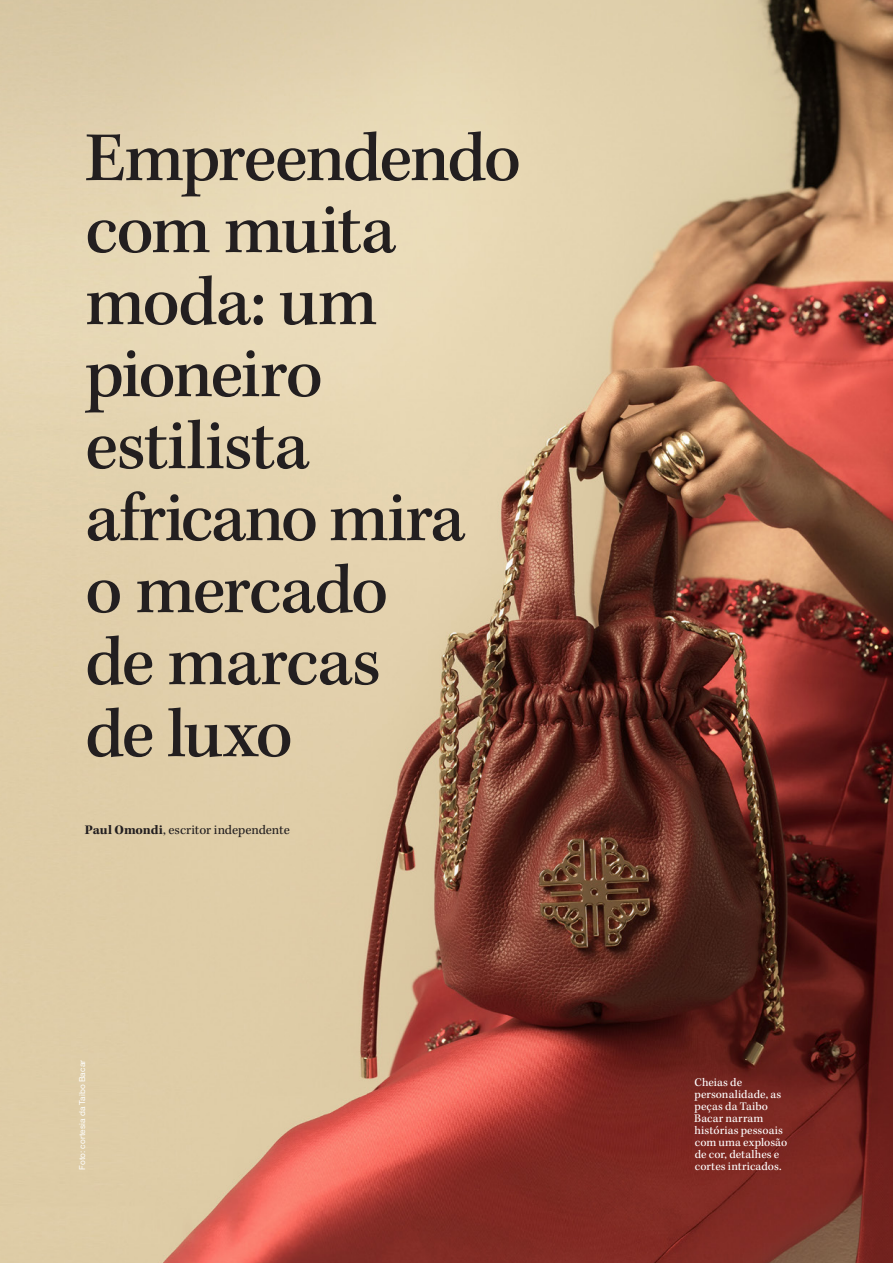
<style>
.page{position:relative;width:893px;height:1263px;background:#fff}
.page>*{position:absolute;margin:0;border:0;box-sizing:border-box;transform-origin:0 0}
.t1{font:500 72px/72px "Kepler Std";letter-spacing:-.03em;color:#231f20}
.By{font:13.5px "Kepler Std";letter-spacing:-.005em;color:#231f20}
.t2{font:12px/12px "Kepler Std";letter-spacing:.005em;color:#fff}
.Photo_credit{font:8.25px "Helvetica Neue LT Std";letter-spacing:.01em;color:#fff}
.s1{font-weight:700}
</style>
<div class="page">
<img style="left:0;top:0;width:893px;height:1263px">
<p class="t1" style="left:85px;top:124px;width:438px">Empreendendo com muita moda: um pioneiro estilista africano mira<br>o mercado<br>de marcas<br>de luxo</p>
<p class="By" style="left:85px;top:822px;width:207px"><span class="s1">Paul Omondi</span>, escritor independente</p>
<p class="Photo_credit" style="left:77px;top:1170px;width:111px;rotate:-90deg">Foto: cortesia da Taibo Bacar</p>
<p class="t2" style="left:694px;top:1077px;width:95px">Cheias de personalidade, as peças da Taibo<br>Bacar narram histórias pessoais com uma explosão de cor, detalhes e</p>
<p class="t2" style="left:695px;top:1161px;width:88px">cortes intricados.</p>
</div>
